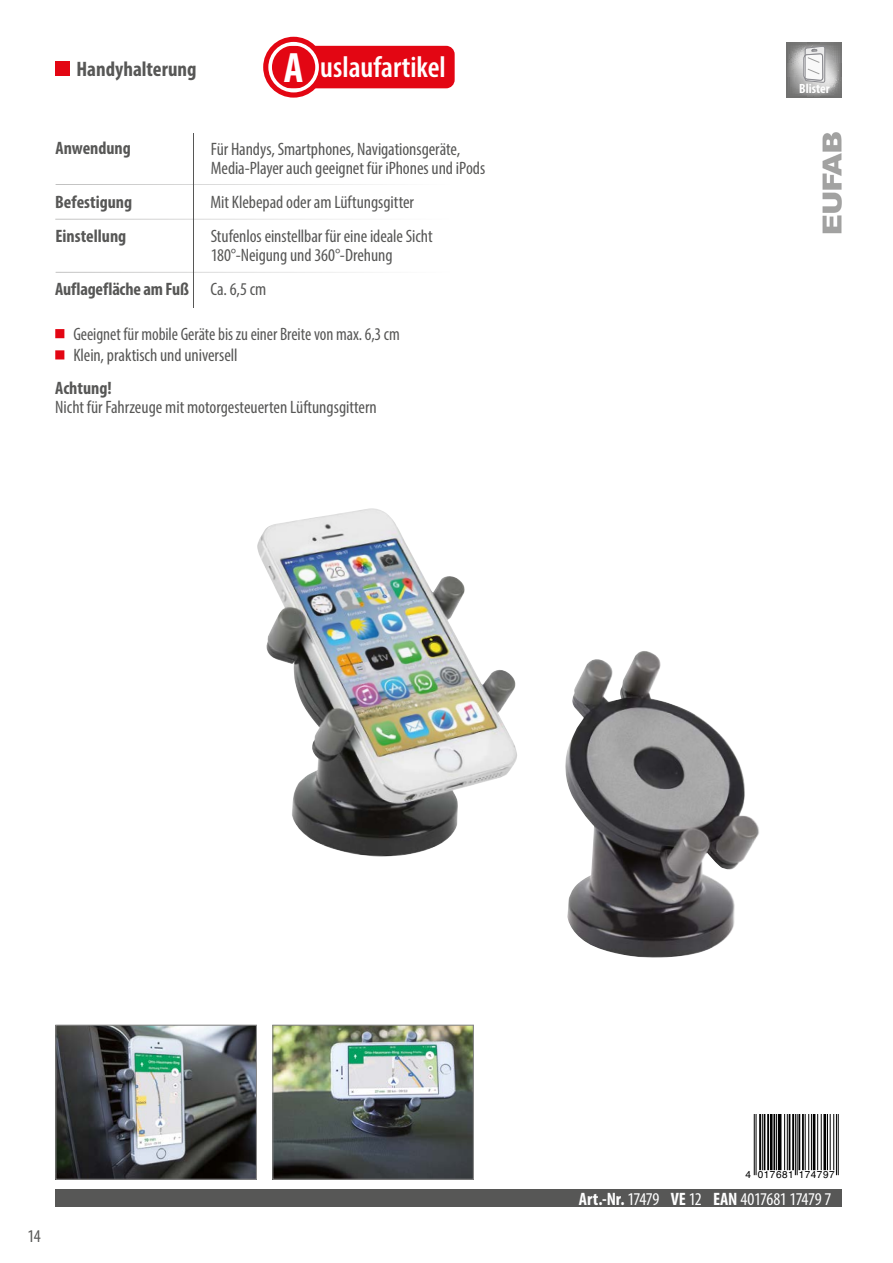
<style>
.page{position:relative;width:893px;height:1263px;background:#fff}
.page>*{position:absolute;margin:0;border:0;box-sizing:border-box;transform-origin:0 0}
.t1{font:600 condensed 30px "Myriad Pro";color:#fff}
.t2{font:700 condensed 21px "Myriad Pro";color:#575756}
.t3{font:condensed 18px/19.5px "Myriad Pro";letter-spacing:-.005em;color:#575756}
.t4{font:condensed 18px/21.6px "Myriad Pro";letter-spacing:-.005em;color:#575756;scale:.96 1}
.t5{font:700 condensed 18px "Myriad Pro";color:#575756}
.t6{font:condensed 18px "Myriad Pro";letter-spacing:-.025em;color:#fff}
.t7{font:700 condensed 13.5px "Myriad Pro";color:#fff}
.t8{font:10.05px "Helvetica";letter-spacing:.05em;color:#000}
.s1{font-weight:700;font-size:42.75px}
.s2{font-weight:400}
.s3{font-weight:700}
</style>
<div class="page">
<div style="left:55px;top:1189px;width:787px;height:17px;background:#575756"></div>
<div style="left:55px;top:61px;width:15px;height:15px;background:#e30613"></div>
<svg style="left:787px;top:43px;width:55px;height:54px;background:#9e9e9e"></svg>
<svg style="left:803px;top:43px;width:22px;height:40px"></svg>
<hr style="left:194px;top:134px;width:1px;height:174px;background:#575756">
<svg style="left:56px;top:272px;width:308px;height:1px"></svg>
<svg style="left:55px;top:219px;width:295px;height:1px"></svg>
<div style="left:55px;top:329px;width:9px;height:9px;background:#e30613;border:2px solid #e30613"></div>
<div style="left:55px;top:350px;width:9px;height:9px;background:#e30613;border:2px solid #e30613"></div>
<hr style="left:754px;top:1115px;width:1px;height:60px;background:#000">
<hr style="left:756px;top:1115px;width:1px;height:60px;background:#000">
<hr style="left:759px;top:1115px;width:2px;height:55px;background:#000">
<hr style="left:762px;top:1115px;width:1px;height:55px;background:#000">
<hr style="left:764px;top:1115px;width:1px;height:55px;background:#000">
<hr style="left:767px;top:1115px;width:2px;height:55px;background:#000">
<hr style="left:770px;top:1115px;width:3px;height:55px;background:#000">
<hr style="left:773px;top:1115px;width:2px;height:55px;background:#000">
<hr style="left:776px;top:1115px;width:1px;height:55px;background:#000">
<hr style="left:778px;top:1115px;width:3px;height:55px;background:#000">
<hr style="left:784px;top:1115px;width:1px;height:55px;background:#000">
<hr style="left:787px;top:1115px;width:1px;height:55px;background:#000">
<hr style="left:789px;top:1115px;width:1px;height:55px;background:#000">
<hr style="left:792px;top:1115px;width:2px;height:55px;background:#000">
<hr style="left:795px;top:1115px;width:1px;height:60px;background:#000">
<hr style="left:797px;top:1115px;width:1px;height:60px;background:#000">
<hr style="left:798px;top:1115px;width:2px;height:55px;background:#000">
<hr style="left:802px;top:1115px;width:2px;height:55px;background:#000">
<hr style="left:805px;top:1115px;width:1px;height:55px;background:#000">
<hr style="left:808px;top:1115px;width:1px;height:55px;background:#000">
<hr style="left:811px;top:1115px;width:1px;height:55px;background:#000">
<hr style="left:813px;top:1115px;width:2px;height:55px;background:#000">
<hr style="left:817px;top:1115px;width:1px;height:55px;background:#000">
<hr style="left:821px;top:1115px;width:1px;height:55px;background:#000">
<hr style="left:823px;top:1115px;width:3px;height:55px;background:#000">
<hr style="left:827px;top:1115px;width:1px;height:55px;background:#000">
<hr style="left:830px;top:1115px;width:1px;height:55px;background:#000">
<hr style="left:833px;top:1115px;width:1px;height:55px;background:#000">
<hr style="left:836px;top:1115px;width:1px;height:60px;background:#000">
<hr style="left:838px;top:1115px;width:1px;height:60px;background:#000">
<img style="left:57px;top:1027px;width:198px;height:151px">
<div style="left:55px;top:1025px;width:202px;height:155px;border:1px solid #878787"></div>
<img style="left:274px;top:1027px;width:198px;height:151px">
<div style="left:272px;top:1025px;width:202px;height:155px;border:1px solid #878787"></div>
<img style="left:257px;top:508px;width:260px;height:349px">
<img style="left:565px;top:651px;width:194px;height:307px">
<img style="left:822px;top:132px;width:20px;height:102px">
<div style="left:268px;top:46px;width:187px;height:42px;background:#e30613;border-radius:9px"></div>
<div style="left:268px;top:41px;width:52px;height:52px;border:4px solid #fff;border-radius:50%"></div>
<div style="left:263px;top:37px;width:61px;height:61px;border:5px solid #e30613;border-radius:50%"></div>
<p class="t2" style="left:77px;top:56px;width:121px">Handyhalterung</p>
<h1 class="t1" style="left:284px;top:49px;width:163px"><span class="s1">A</span> uslaufartikel</h1>
<p class="t5" style="left:56px;top:137px;width:77px">Anwendung</p>
<p class="t3" style="left:211px;top:139px;width:276px">Für Handys, Smartphones, Navigationsgeräte,<br>Media-Player auch geeignet für iPhones und iPods</p>
<p class="t5" style="left:55px;top:191px;width:78px">Befestigung</p>
<p class="t3" style="left:210px;top:192px;width:205px">Mit Klebepad oder am Lüftungsgitter</p>
<p class="t5" style="left:56px;top:225px;width:72px">Einstellung</p>
<p class="t3" style="left:211px;top:226px;width:223px">Stufenlos einstellbar für eine ideale Sicht<br>180°-Neigung und 360°-Drehung</p>
<p class="t5" style="left:55px;top:278px;width:213px">Auflagefläche am Fuß <span class="s2">Ca. 6,5 cm</span></p>
<p class="t4" style="left:73px;top:323px;width:342px">Geeignet für mobile Geräte bis zu einer Breite von max. 6,3 cm<br>Klein, praktisch und universell</p>
<p class="t5" style="left:55px;top:376px;width:58px">Achtung!</p>
<p class="t3" style="left:55px;top:397px;width:323px">Nicht für Fahrzeuge mit motorgesteuerten Lüftungsgittern</p>
<p class="t7" style="left:799px;top:80px;width:32px">Blister</p>
<p class="t3" style="left:28px;top:1226px;width:15px">14</p>
<p class="t8" style="left:746px;top:1167px;width:105px">4 017681 174797 &gt;</p>
<p class="t6" style="left:579px;top:1188px;width:254px"><span class="s3">Art.-Nr.</span> 17479 <span class="s3">VE</span> 12 <span class="s3">EAN</span> 4017681 17479 7</p>
</div>
